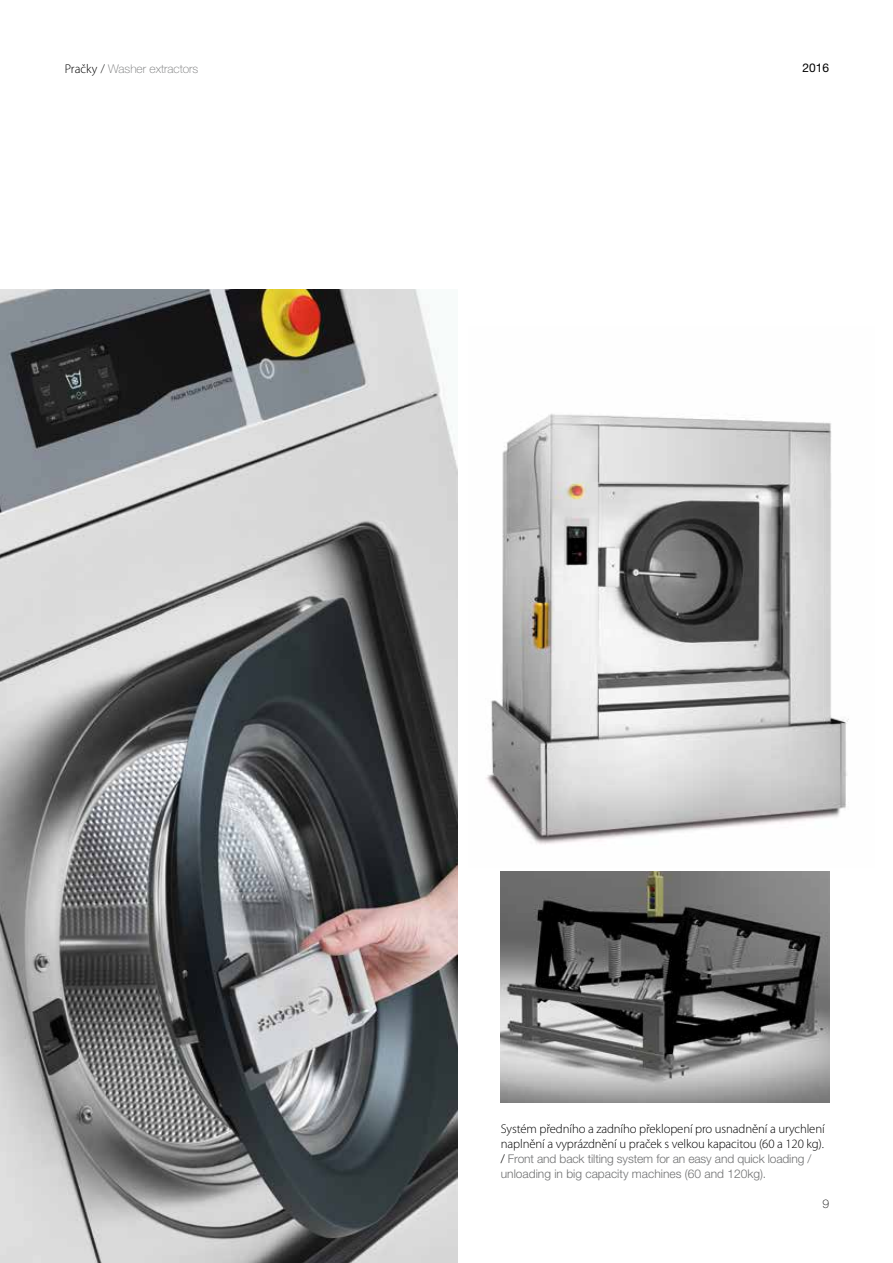
<style>
.page{position:relative;width:893px;height:1263px;background:#fff}
.page>*{position:absolute;margin:0;border:0;box-sizing:border-box;transform-origin:0 0}
.t1{font:300 12.75px/15px "Myriad Pro";letter-spacing:-.01em;color:#000}
.t2{font:300 12px/15px "Helvetica Neue LT Std";letter-spacing:-.01em;color:#707172}
.t3{font:100 12px "Helvetica Neue LT Std";color:#707172}
.t4{font:12px "Helvetica Neue LT Std";color:#000}
.t5{font:100 12px "Helvetica Neue LT Std";color:#000}
.s1{font-family:"Myriad Pro";font-weight:300;font-size:12.75px;color:#000}
.s2{color:#000}
</style>
<div class="page">
<img style="left:0;top:289px;width:457px;height:974px">
<img style="left:486px;top:413px;width:363px;height:432px">
<img style="left:501px;top:872px;width:328px;height:230px">
<p class="t3" style="left:65px;top:62px;width:135px"><span class="s1">Pračky</span> <span class="s2">/</span> Washer extractors</p>
<p class="t4" style="left:802px;top:61px;width:28px">2016</p>
<p class="t1" style="left:501px;top:1121px;width:325px">Systém předního a zadního překlopení pro usnadnění a urychlení naplnění a vyprázdnění u praček s velkou kapacitou (60 a 120 kg).</p>
<p class="t2" style="left:501px;top:1150px;width:312px"><span class="s2">/</span> Front and back tilting system for an easy and quick loading / unloading in big capacity machines (60 and 120kg).</p>
<p class="t5" style="left:822px;top:1196px;width:8px">9</p>
</div>
